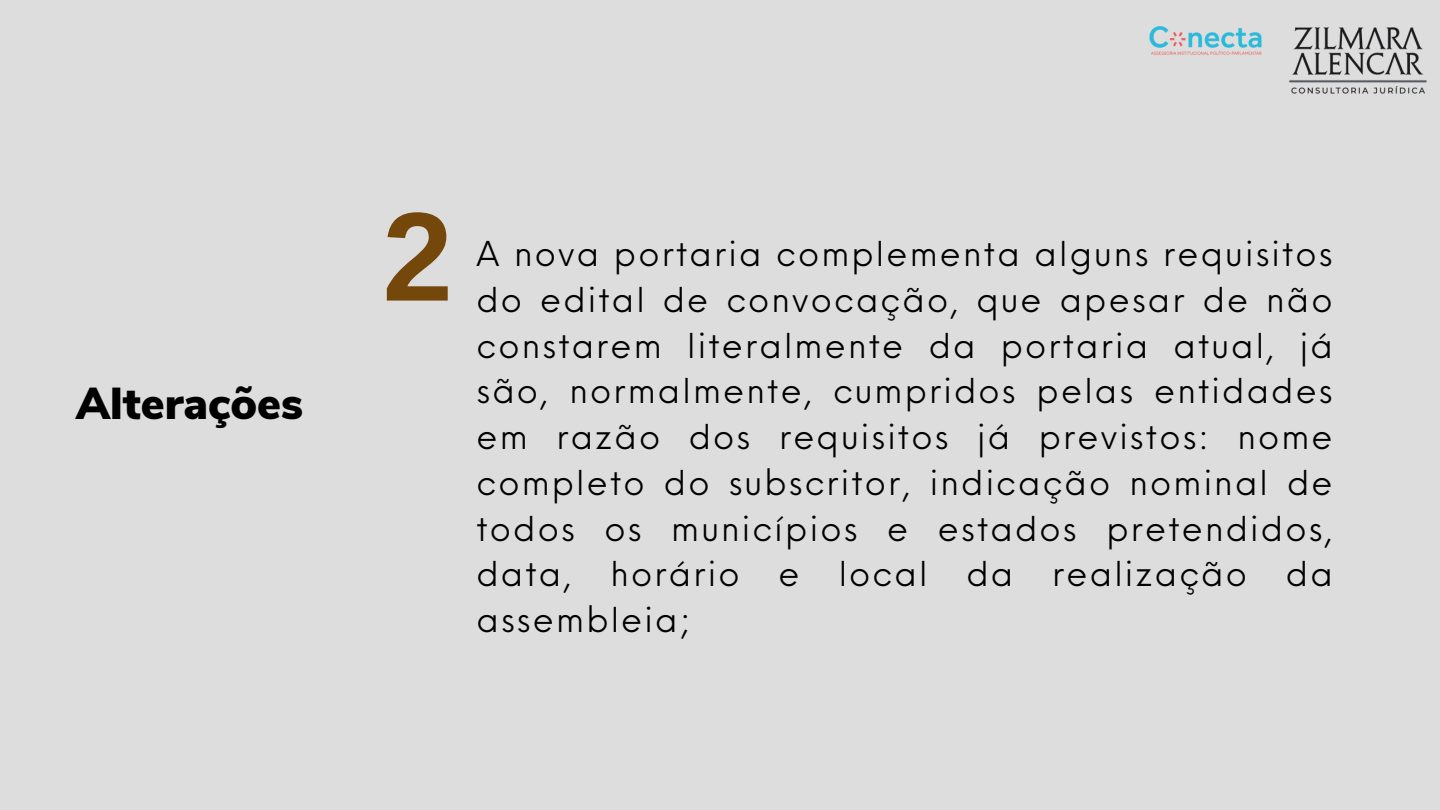
<style>
.page{position:relative;width:1440px;height:810px;background:#ddd}
.page>*{position:absolute;margin:0;border:0;box-sizing:border-box;transform-origin:0 0}
.t1{font:700 126.5px "Arimo";color:#74470b}
.t2{font:900 44.7px "Nunito Sans";color:#000}
.t3{font:33.5px/45.8px "Neue Einstellung";letter-spacing:.065em;color:#000;text-align:justify}
</style>
<div class="page">
<img style="left:1289px;top:27px;width:138px;height:67px">
<img style="left:1149px;top:26px;width:113px;height:29px">
<p class="t2" style="left:76px;top:374px;width:228px">Alterações</p>
<p class="t1" style="left:382px;top:186px;width:72px">2</p>
<p class="t3" style="left:476px;top:228px;width:858px">A nova portaria complementa alguns requisitos do edital de convocação, que apesar de não constarem literalmente da portaria atual, já são, normalmente, cumpridos pelas entidades em razão dos requisitos já previstos: nome completo do subscritor, indicação nominal de todos os municípios e estados pretendidos, data, horário e local da realização da assembleia;</p>
</div>
